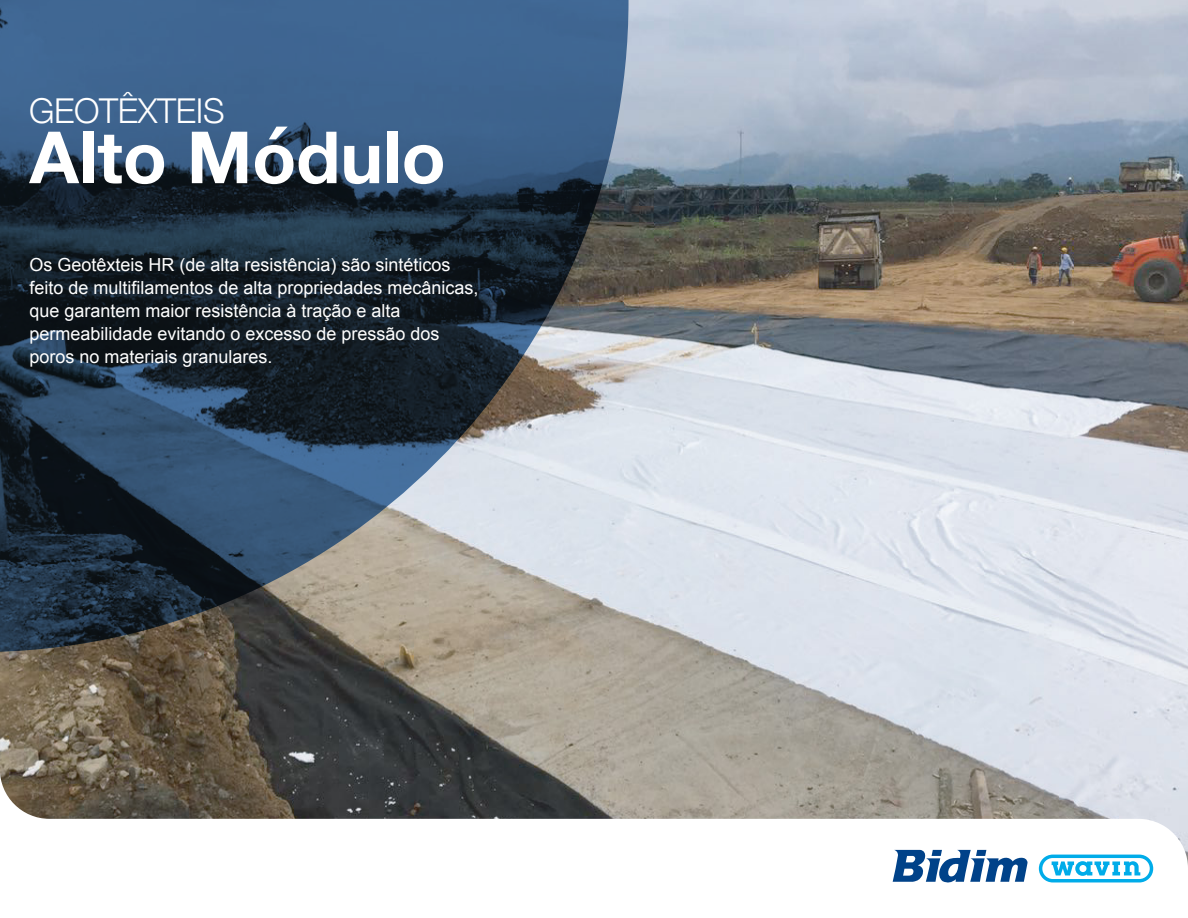
<style>
.page{position:relative;width:1188px;height:918px;background:#fff}
.page>*{position:absolute;margin:0;border:0;box-sizing:border-box;transform-origin:0 0}
.t1{font:700 72.15px "Helvetica Neue";color:#fff}
.t2{font:300 34.2px "Helvetica Neue";letter-spacing:-.01em;color:#fff}
.t3{font:18px/23.1px "Arial";color:#fff}
</style>
<div class="page">
<img style="left:0;top:0;width:1188px;height:769px">
<svg style="left:0;top:0;width:629px;height:652px;background:#435567"></svg>
<svg style="left:0;top:769px;width:1188px;height:114px"></svg>
<svg style="left:893px;top:850px;width:135px;height:33px"></svg>
<svg style="left:1039px;top:855px;width:114px;height:27px"></svg>
<h2 class="t2" style="left:29px;top:83px;width:197px">GEOTÊXTEIS</h2>
<h1 class="t1" style="left:29px;top:101px;width:418px">Alto Módulo</h1>
<p class="t3" style="left:29px;top:254px;width:451px">Os Geotêxteis HR (de alta resistência) são sintéticos feito de multifilamentos de alta propriedades mecânicas, que garantem maior resistência à tração e alta permeabilidade evitando o excesso de pressão dos poros no materiais granulares.</p>
</div>
